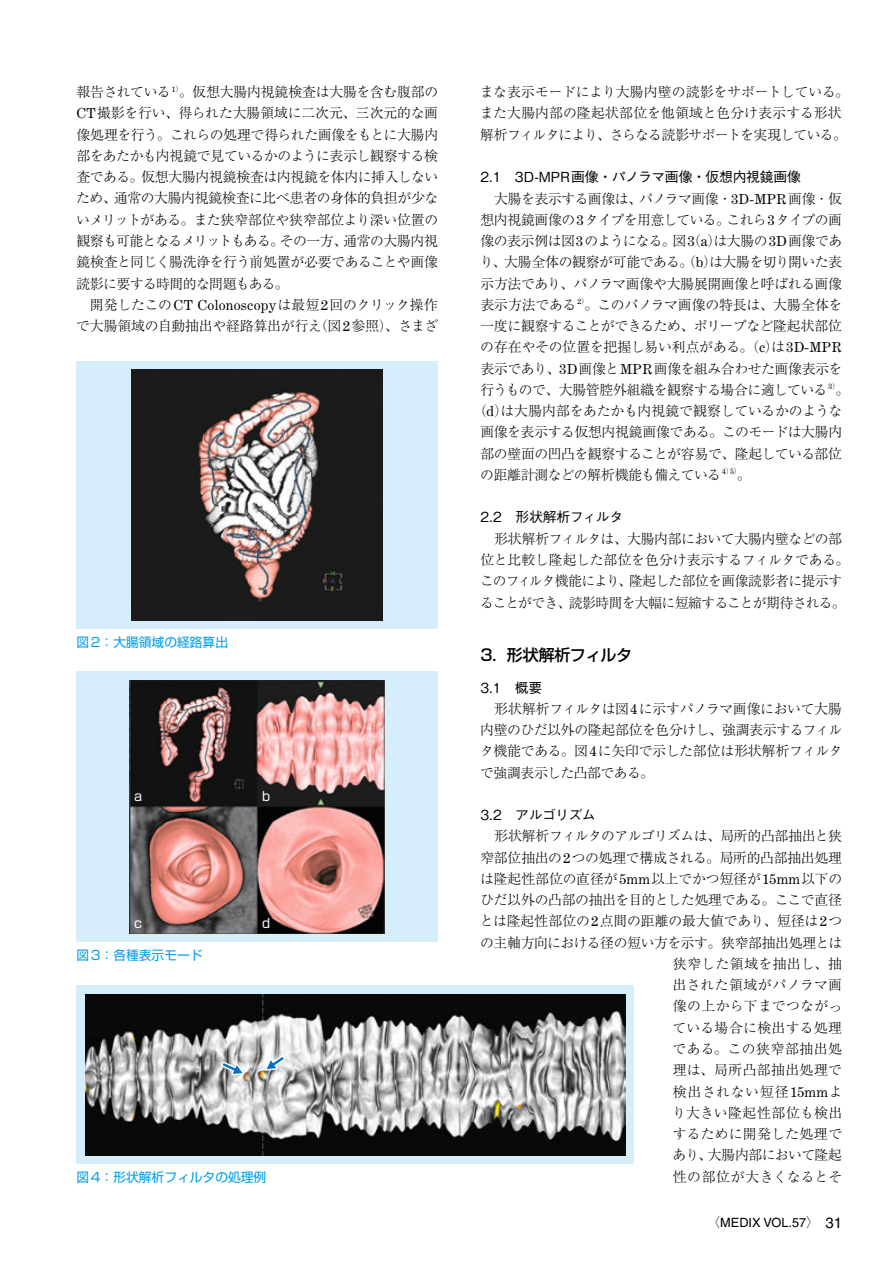
<style>
.page{position:relative;width:893px;height:1263px;background:#fff}
.page>*{position:absolute;margin:0;border:0;box-sizing:border-box;transform-origin:0 0}
.t1{font:500 15.9px "Shin Go Pro";letter-spacing:-.02em;color:#000}
.t2{font:300 13.8px/21.3px "Ryumin Pro";letter-spacing:-.02em;color:#000;text-align:justify}
.t3{font:500 13.8px "Gothic BBB Pro";letter-spacing:-.02em;color:#000}
.t4{font:300 13.8px "Ryumin Pro";letter-spacing:-.04em;color:#000}
.t5{font:300 13.8px "Ryumin Pro";letter-spacing:.025em;color:#000}
.t6{font:12.75px "Shin Go Pro";color:#009dec}
.t7{font:12.75px "Helvetica";color:#000}
.t8{font:12.75px "Shin Go Pro";color:#fff}
.s1{font-family:"Century Expanded";font-weight:400}
.s2{font-family:"Ryumin Pro";font-weight:300}
.s3{font-size:14.85px}
</style>
<div class="page">
<div style="left:77px;top:985px;width:557px;height:179px;background:#d6edfb"></div>
<img style="left:85px;top:994px;width:540px;height:161px">
<svg style="left:219px;top:1059px;width:29px;height:19px"></svg>
<svg style="left:262px;top:1053px;width:26px;height:19px"></svg>
<div style="left:77px;top:361px;width:361px;height:268px;background:#d6edfb"></div>
<img style="left:132px;top:370px;width:251px;height:251px">
<div style="left:77px;top:672px;width:361px;height:270px;background:#d6edfb"></div>
<img style="left:129px;top:680px;width:256px;height:253px">
<p class="t2" style="left:76px;top:80px;width:364px">報告されている <sup>1</sup><sup>）</sup>。仮想大腸内視鏡検査は大腸を含む腹部の<span class="s1">CT</span>撮影を行い、得られた大腸領域に二次元、三次元的な画像処理を行う。これらの処理で得られた画像をもとに大腸内部をあたかも内視鏡で見ているかのように表示し観察する検査である。仮想大腸内視鏡検査は内視鏡を体内に挿入しないため、通常の大腸内視鏡検査に比べ患者の身体的負担が少ないメリットがある。また狭窄部位や狭窄部位より深い位置の観察も可能となるメリットもある。その一方、通常の大腸内視鏡検査と同じく腸洗浄を行う前処置が必要であることや画像読影に要する時間的な問題もある。</p>
<p class="t2" style="left:76px;top:293px;width:363px;text-align:right">開発したこの<span class="s1">CT Colonoscopy</span>は最短<span class="s1">2</span>回のクリック操作で大腸領域の自動抽出や経路算出が行え（図<span class="s1">2</span>参照）、さまざ</p>
<p class="t6" style="left:77px;top:632px;width:153px">図2：大腸領域の経路算出</p>
<p class="t8" style="left:134px;top:786px;width:10px">a</p>
<p class="t8" style="left:134px;top:913px;width:10px">c</p>
<p class="t6" style="left:77px;top:944px;width:128px">図3：各種表示モード</p>
<p class="t8" style="left:262px;top:786px;width:10px">b</p>
<p class="t8" style="left:262px;top:913px;width:10px">d</p>
<p class="t2" style="left:480px;top:80px;width:371px;text-align:left">まな表示モードにより大腸内壁の読影をサポートしている。また大腸内部の隆起状部位を他領域と色分け表示する形状解析フィルタにより、さらなる読影サポートを実現している。</p>
<p class="t3" style="left:480px;top:166px;width:322px">2.1　3D-MPR画像・パノラマ画像・仮想内視鏡画像</p>
<p class="t2" style="left:494px;top:187px;width:349px">大腸を表示する画像は、パノラマ画像・<span class="s1">3D-MPR</span>画像・仮</p>
<p class="t4" style="left:480px;top:209px;width:363px">想内視鏡画像の<span class="s1">3</span>タイプを用意している。これら<span class="s1">3</span>タイプの画</p>
<p class="t2" style="left:480px;top:229px;width:363px">像の表示例は図<span class="s1">3</span>のようになる。図（<span class="s1">3 a</span>）は大腸の<span class="s1">3D</span>画像であ</p>
<p class="t2" style="left:480px;top:250px;width:364px">り、大腸全体の観察が可能である。（<span class="s1">b</span>）は大腸を切り開いた表</p>
<p class="t2" style="left:480px;top:272px;width:363px">示方法であり、パノラマ画像や大腸展開画像と呼ばれる画像</p>
<p class="t2" style="left:480px;top:293px;width:363px">表示方法である <sup>2</sup><sup>）</sup>。このパノラマ画像の特長は、大腸全体を</p>
<p class="t2" style="left:480px;top:314px;width:363px">一度に観察することができるため、ポリープなど隆起状部位</p>
<p class="t2" style="left:480px;top:335px;width:363px">の存在やその位置を把握し易い利点がある。（<span class="s1">c</span>）は<span class="s1">3D-MPR</span></p>
<p class="t2" style="left:480px;top:357px;width:364px">表示であり、<span class="s1">3D</span>画像と<span class="s1">MPR</span>画像を組み合わせた画像表示を</p>
<p class="t2" style="left:480px;top:378px;width:370px">行うもので、大腸管腔外組織を観察する場合に適している <sup>3</sup><sup>）</sup>。</p>
<p class="t2" style="left:473px;top:399px;width:371px">（<span class="s1">d</span>）は大腸内部をあたかも内視鏡で観察しているかのような</p>
<p class="t2" style="left:480px;top:420px;width:363px">画像を表示する仮想内視鏡画像である。このモードは大腸内</p>
<p class="t2" style="left:480px;top:442px;width:363px">部の壁面の凹凸を観察することが容易で、隆起している部位</p>
<p class="t2" style="left:480px;top:463px;width:272px">の距離計測などの解析機能も備えている <sup>4</sup><sup>）</sup><sup>5</sup><sup>）</sup>。</p>
<p class="t3" style="left:480px;top:506px;width:144px">2.2　形状解析フィルタ</p>
<p class="t2" style="left:480px;top:527px;width:371px;text-align:center">形状解析フィルタは、大腸内部において大腸内壁などの部<br>位と比較し隆起した部位を色分け表示するフィルタである。このフィルタ機能により、隆起した部位を画像読影者に提示することができ、読影時間を大幅に短縮することが期待される。</p>
<p class="t1" style="left:480px;top:642px;width:153px">3．形状解析フィルタ</p>
<p class="t3" style="left:480px;top:676px;width:63px">3.1　概要</p>
<p class="t2" style="left:480px;top:697px;width:364px;text-indent:14px">形状解析フィルタは図<span class="s1">4</span>に示すパノラマ画像において大腸内壁のひだ以外の隆起部位を色分けし、強調表示するフィルタ機能である。図<span class="s1">4</span>に矢印で示した部位は形状解析フィルタで強調表示した凸部である。</p>
<p class="t3" style="left:480px;top:804px;width:117px">3.2　アルゴリズム</p>
<p class="t2" style="left:480px;top:824px;width:364px;text-align:right">形状解析フィルタのアルゴリズムは、局所的凸部抽出と狭窄部位抽出の<span class="s1">2</span>つの処理で構成される。局所的凸部抽出処理は隆起性部位の直径が<span class="s1">5mm</span>以上でかつ短径が<span class="s1">15mm</span>以下のひだ以外の凸部の抽出を目的とした処理である。ここで直径とは隆起性部位の<span class="s1">2</span>点間の距離の最大値であり、短径は<span class="s1">2</span>つの主軸方向における径の短い方を示す。狭窄部抽出処理とは狭窄した領域を抽出し、抽<br>出された領域がパノラマ画<br>像の上から下までつながっ<br>ている場合に検出する処理<br>である。この狭窄部抽出処<br>理は、局所凸部抽出処理で<br>検出されない短径<span class="s1">15mm</span>よ<br>り大きい隆起性部位も検出<br>するために開発した処理で<br>あり、大腸内部において隆起</p>
<p class="t6" style="left:77px;top:1166px;width:191px">図4：形状解析フィルタの処理例</p>
<p class="t5" style="left:673px;top:1165px;width:171px">性の部位が大きくなるとそ</p>
<p class="t7" style="left:707px;top:1215px;width:136px"><span class="s2">〈</span>MEDIX VOL.57<span class="s2">〉　</span><span class="s3">31</span></p>
</div>
